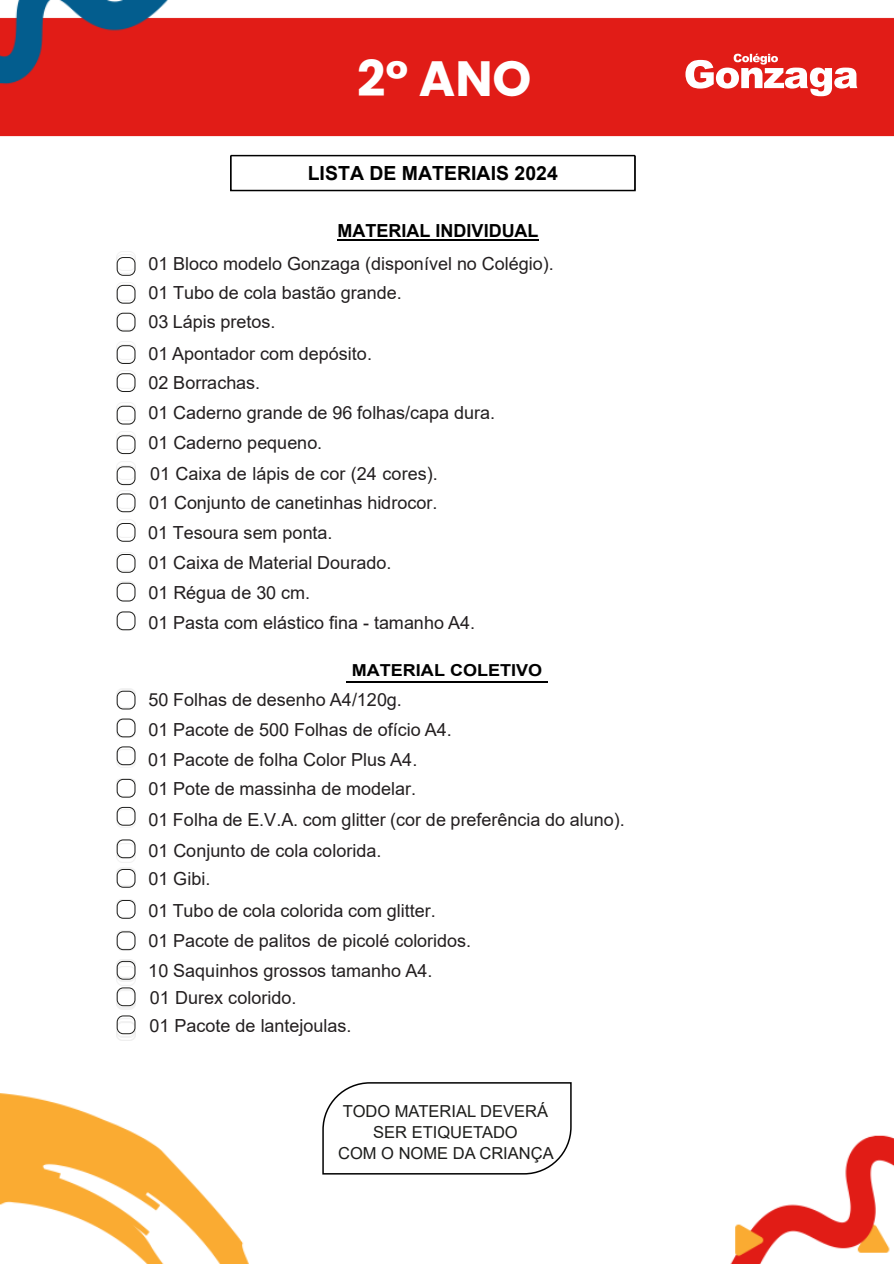
<style>
.page{position:relative;width:894px;height:1264px;background:#fff}
.page>*{position:absolute;margin:0;border:0;box-sizing:border-box;transform-origin:0 0}
.t1{font:700 49.5px "Poppins";color:#fff}
.t2{font:700 19.5px "Arial";color:#000}
.t3{font:18px/30px "Arial";color:#231f20}
.t4{font:700 18px "Arial";color:#000}
.t5{font:16.5px/21px "Arial";color:#1d1d1b;text-align:center}
.t6{font:700 16.5px "Arial";color:#000;scale:1.09 1}
</style>
<div class="page">
<img style="left:0;top:0;width:893px;height:1263px">
<svg style="left:685px;top:54px;width:172px;height:42px"></svg>
<hr style="left:337px;top:239px;width:201px;height:2px;background:#000">
<div style="left:230px;top:155px;width:405px;height:36px;border:2px solid #000"></div>
<hr style="left:231px;top:155px;width:403px;height:1px;background:#000">
<hr style="left:346px;top:681px;width:201px;height:2px;background:#000">
<svg style="left:321px;top:1081px;width:251px;height:93px"></svg>
<img style="left:117px;top:252px;width:18px;height:3px">
<img style="left:117px;top:282px;width:18px;height:3px">
<img style="left:117px;top:312px;width:18px;height:3px">
<img style="left:117px;top:341px;width:18px;height:3px">
<img style="left:117px;top:370px;width:18px;height:3px">
<img style="left:117px;top:402px;width:18px;height:3px">
<img style="left:117px;top:431px;width:18px;height:3px">
<img style="left:117px;top:461px;width:18px;height:4px">
<img style="left:117px;top:490px;width:18px;height:18px">
<img style="left:117px;top:519px;width:18px;height:18px">
<img style="left:117px;top:552px;width:18px;height:19px">
<img style="left:117px;top:581px;width:18px;height:19px">
<img style="left:117px;top:612px;width:18px;height:18px">
<img style="left:117px;top:765px;width:18px;height:2px">
<img style="left:117px;top:825px;width:18px;height:2px">
<img style="left:117px;top:839px;width:18px;height:4px">
<img style="left:117px;top:898px;width:18px;height:19px">
<img style="left:117px;top:843px;width:18px;height:18px">
<img style="left:117px;top:959px;width:18px;height:3px">
<img style="left:117px;top:1018px;width:18px;height:3px">
<img style="left:117px;top:867px;width:18px;height:1px">
<img style="left:117px;top:778px;width:18px;height:18px">
<img style="left:117px;top:255px;width:18px;height:18px">
<img style="left:117px;top:285px;width:18px;height:18px">
<img style="left:117px;top:315px;width:18px;height:16px">
<img style="left:117px;top:344px;width:18px;height:19px">
<img style="left:117px;top:373px;width:18px;height:19px">
<img style="left:117px;top:405px;width:18px;height:19px">
<img style="left:117px;top:434px;width:18px;height:19px">
<img style="left:117px;top:465px;width:18px;height:18px">
<div style="left:117px;top:257px;width:18px;height:18px;border:1px solid #1e1e1c;border-radius:6px"></div>
<div style="left:117px;top:285px;width:18px;height:18px;border:1px solid #1e1e1c;border-radius:6px"></div>
<div style="left:117px;top:313px;width:18px;height:18px;border:1px solid #1e1e1c;border-radius:6px"></div>
<div style="left:117px;top:345px;width:18px;height:19px;border:1px solid #1e1e1c;border-radius:6px"></div>
<div style="left:117px;top:373px;width:18px;height:19px;border:1px solid #1e1e1c;border-radius:6px"></div>
<div style="left:117px;top:406px;width:18px;height:18px;border:1px solid #1e1e1c;border-radius:6px"></div>
<div style="left:117px;top:435px;width:18px;height:19px;border:1px solid #1e1e1c;border-radius:6px"></div>
<div style="left:117px;top:466px;width:18px;height:19px;border:1px solid #1e1e1c;border-radius:6px"></div>
<div style="left:117px;top:493px;width:18px;height:19px;border:1px solid #1e1e1c;border-radius:6px"></div>
<div style="left:117px;top:523px;width:18px;height:18px;border:1px solid #1e1e1c;border-radius:6px"></div>
<div style="left:117px;top:554px;width:18px;height:18px;border:1px solid #1e1e1c;border-radius:6px"></div>
<div style="left:117px;top:582px;width:18px;height:19px;border:1px solid #1e1e1c;border-radius:6px"></div>
<div style="left:117px;top:611px;width:18px;height:19px;border:1px solid #1e1e1c;border-radius:6px"></div>
<img style="left:117px;top:688px;width:18px;height:19px">
<img style="left:117px;top:718px;width:18px;height:19px">
<img style="left:117px;top:748px;width:18px;height:17px">
<img style="left:117px;top:806px;width:18px;height:19px">
<img style="left:117px;top:868px;width:18px;height:18px">
<div style="left:117px;top:690px;width:18px;height:19px;border:1px solid #1e1e1c;border-radius:6px"></div>
<div style="left:117px;top:718px;width:18px;height:19px;border:1px solid #1e1e1c;border-radius:6px"></div>
<div style="left:117px;top:746px;width:18px;height:19px;border:1px solid #1e1e1c;border-radius:6px"></div>
<div style="left:117px;top:778px;width:18px;height:19px;border:1px solid #1e1e1c;border-radius:6px"></div>
<div style="left:117px;top:806px;width:18px;height:19px;border:1px solid #1e1e1c;border-radius:6px"></div>
<div style="left:117px;top:839px;width:18px;height:18px;border:1px solid #1e1e1c;border-radius:6px"></div>
<div style="left:117px;top:868px;width:18px;height:19px;border:1px solid #1e1e1c;border-radius:6px"></div>
<div style="left:117px;top:899px;width:18px;height:19px;border:1px solid #1e1e1c;border-radius:6px"></div>
<img style="left:117px;top:948px;width:18px;height:2px">
<img style="left:117px;top:962px;width:18px;height:4px">
<img style="left:117px;top:1021px;width:18px;height:19px">
<img style="left:117px;top:966px;width:18px;height:18px">
<img style="left:117px;top:989px;width:18px;height:19px">
<img style="left:117px;top:929px;width:18px;height:19px">
<div style="left:117px;top:931px;width:18px;height:18px;border:1px solid #1e1e1c;border-radius:6px"></div>
<div style="left:117px;top:960px;width:18px;height:19px;border:1px solid #1e1e1c;border-radius:6px"></div>
<div style="left:117px;top:987px;width:18px;height:18px;border:1px solid #1e1e1c;border-radius:6px"></div>
<div style="left:117px;top:1015px;width:18px;height:18px;border:1px solid #1e1e1c;border-radius:6px"></div>
<h1 class="t1" style="left:357px;top:49px;width:176px">2° ANO</h1>
<p class="t2" style="left:308px;top:159px;width:251px">LISTA DE MATERIAIS 2024</p>
<p class="t4" style="left:337px;top:218px;width:202px">MATERIAL INDIVIDUAL</p>
<p class="t3" style="left:148px;top:248px;width:407px;line-height:29.2px">01 Bloco modelo Gonzaga (disponível no Colégio).<br>01 Tubo de cola bastão grande.<br>03 Lápis pretos.</p>
<p class="t3" style="left:148px;top:338px;width:348px">01 Apontador com depósito.<br>02 Borrachas.<br>01 Caderno grande de 96 folhas/capa dura.<br>01 Caderno pequeno.<br>01 Caixa de lápis de cor (24 cores).</p>
<p class="t3" style="left:148px;top:487px;width:328px">01 Conjunto de canetinhas hidrocor.<br>01 Tesoura sem ponta.<br>01 Caixa de Material Dourado.<br>01 Régua de 30 cm.<br>01 Pasta com elástico fina - tamanho A4.</p>
<p class="t6" style="left:352px;top:658px;width:176px">MATERIAL COLETIVO</p>
<p class="t3" style="left:148px;top:684px;width:305px">50 Folhas de desenho A4/120g.<br>01 Pacote de 500 Folhas de ofício A4.<br>01 Pacote de folha Color Plus A4.</p>
<p class="t3" style="left:148px;top:772px;width:478px;line-height:31.8px">01 Pote de massinha de modelar.<br>01 Folha de E.V.A. com glitter (cor de preferência do aluno).</p>
<p class="t3" style="left:148px;top:836px;width:234px;line-height:28px">01 Conjunto de cola colorida.<br>01 Gibi.</p>
<p class="t3" style="left:148px;top:895px;width:324px">01 Tubo de cola colorida com glitter.<br>01 Pacote de palitos de picolé coloridos.<br>10 Saquinhos grossos tamanho A4.</p>
<p class="t3" style="left:149px;top:982px;width:203px;line-height:28.2px">01 Durex colorido.<br>01 Pacote de lantejoulas.</p>
<p class="t5" style="left:338px;top:1100px;width:217px">TODO MATERIAL DEVERÁ<br>SER ETIQUETADO<br>COM O NOME DA CRIANÇA</p>
</div>
